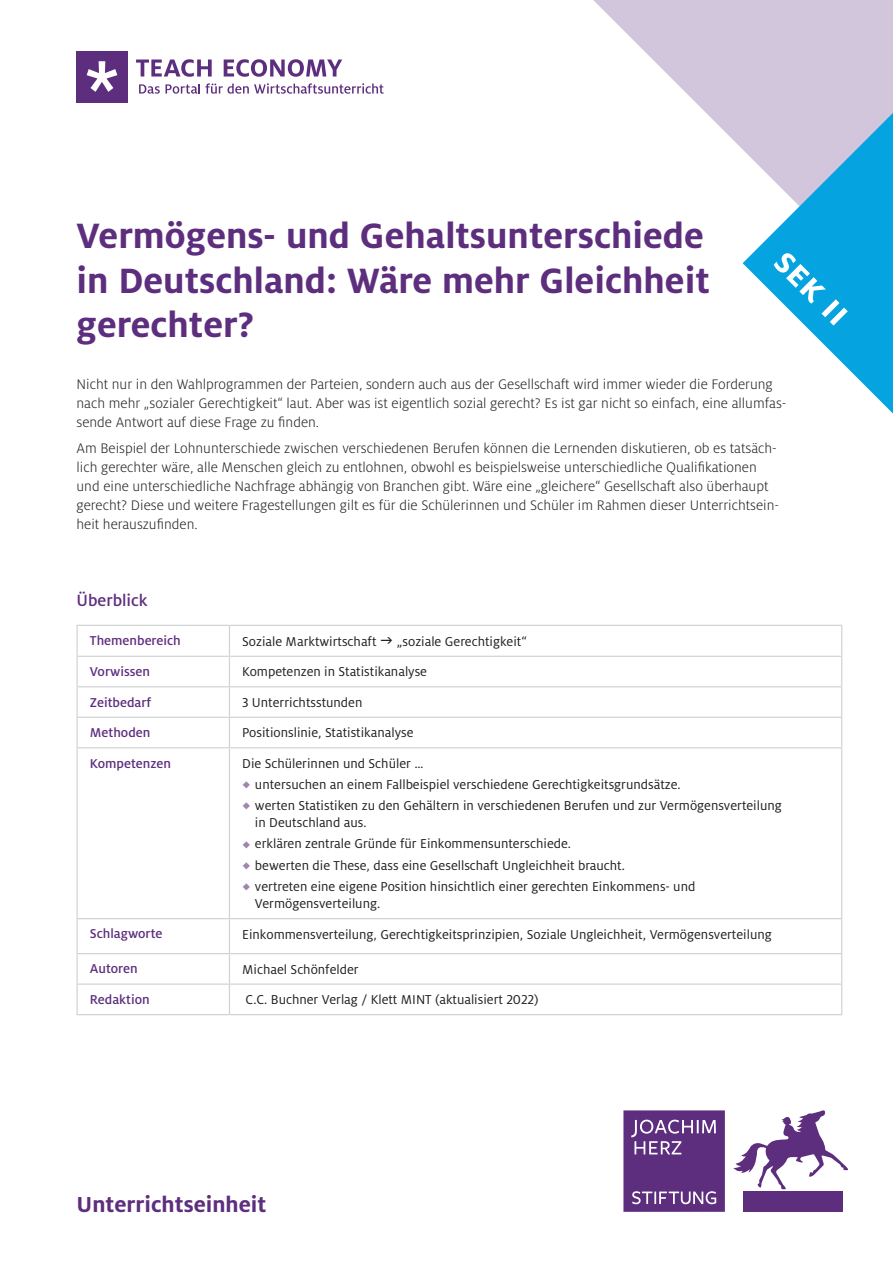
<style>
.page{position:relative;width:893px;height:1263px;background:#fff}
.page>*{position:absolute;margin:0;border:0;box-sizing:border-box;transform-origin:0 0}
.t1{font:700 39px/44.7px "Milo OT";color:#5e2e7e}
.t2{font:700 39px "Milo OT";color:#fff}
.t3{font:700 24px "Milo OT";color:#5e2e7e}
.t4{font:500 18px "Milo OT";color:#5e2e7e}
.t5{font:300 15.3px/19.2px "Milo OT";color:#231f20}
.t6{font:14.25px/21.3px "Milo OT";color:#231f20}
.t7{font:500 14.25px "Milo OT";color:#5e2e7e}
</style>
<div class="page">
<svg style="left:593px;top:0;width:300px;height:264px"></svg>
<div style="left:623px;top:1110px;width:102px;height:102px;background:#5e2e7e"></div>
<div style="left:743px;top:1191px;width:99px;height:21px;background:#5e2e7e"></div>
<svg style="left:631px;top:1120px;width:85px;height:34px"></svg>
<svg style="left:632px;top:1191px;width:84px;height:13px"></svg>
<svg style="left:733px;top:1110px;width:115px;height:79px"></svg>
<svg style="left:136px;top:59px;width:76px;height:18px"></svg>
<svg style="left:224px;top:59px;width:118px;height:18px"></svg>
<div style="left:77px;top:51px;width:51px;height:51px;background:#5e2e7e"></div>
<svg style="left:87px;top:61px;width:30px;height:31px"></svg>
<svg style="left:139px;top:83px;width:245px;height:11px"></svg>
<svg style="left:743px;top:113px;width:150px;height:301px"></svg>
<svg style="left:78px;top:655px;width:763px;height:300px"></svg>
<hr style="left:229px;top:626px;width:1px;height:30px;background:#d1d2d4">
<hr style="left:77px;top:656px;width:152px;height:1px;background:#d1d2d4">
<hr style="left:229px;top:656px;width:613px;height:1px;background:#d1d2d4">
<svg style="left:229px;top:657px;width:1px;height:29px"></svg>
<hr style="left:77px;top:686px;width:152px;height:1px;background:#d1d2d4">
<hr style="left:229px;top:686px;width:613px;height:1px;background:#d1d2d4">
<hr style="left:229px;top:687px;width:1px;height:30px;background:#d1d2d4">
<hr style="left:77px;top:717px;width:152px;height:1px;background:#d1d2d4">
<hr style="left:229px;top:717px;width:613px;height:1px;background:#d1d2d4">
<svg style="left:229px;top:718px;width:1px;height:29px"></svg>
<hr style="left:77px;top:747px;width:152px;height:1px;background:#d1d2d4">
<hr style="left:229px;top:747px;width:613px;height:1px;background:#d1d2d4">
<hr style="left:229px;top:748px;width:1px;height:170px;background:#d1d2d4">
<hr style="left:77px;top:918px;width:152px;height:1px;background:#d1d2d4">
<hr style="left:229px;top:918px;width:613px;height:1px;background:#d1d2d4">
<hr style="left:229px;top:919px;width:1px;height:34px;background:#d1d2d4">
<hr style="left:77px;top:953px;width:152px;height:1px;background:#d1d2d4">
<hr style="left:229px;top:953px;width:613px;height:1px;background:#d1d2d4">
<hr style="left:77px;top:983px;width:152px;height:2px;background:#d1d2d4">
<hr style="left:229px;top:983px;width:613px;height:2px;background:#d1d2d4">
<svg style="left:229px;top:954px;width:1px;height:60px"></svg>
<hr style="left:77px;top:1014px;width:152px;height:1px;background:#d1d2d4">
<hr style="left:229px;top:1014px;width:613px;height:1px;background:#d1d2d4">
<hr style="left:77px;top:625px;width:152px;height:1px;background:#d1d2d4">
<hr style="left:229px;top:625px;width:613px;height:1px;background:#d1d2d4">
<hr style="left:77px;top:626px;width:1px;height:30px;background:#d1d2d4">
<hr style="left:841px;top:626px;width:1px;height:30px;background:#d1d2d4">
<svg style="left:77px;top:657px;width:1px;height:29px"></svg>
<svg style="left:841px;top:657px;width:1px;height:29px"></svg>
<hr style="left:77px;top:687px;width:1px;height:30px;background:#d1d2d4">
<hr style="left:841px;top:687px;width:1px;height:30px;background:#d1d2d4">
<svg style="left:77px;top:718px;width:1px;height:29px"></svg>
<svg style="left:841px;top:718px;width:1px;height:29px"></svg>
<hr style="left:77px;top:748px;width:1px;height:170px;background:#d1d2d4">
<hr style="left:841px;top:748px;width:1px;height:170px;background:#d1d2d4">
<hr style="left:77px;top:919px;width:1px;height:34px;background:#d1d2d4">
<hr style="left:841px;top:919px;width:1px;height:34px;background:#d1d2d4">
<svg style="left:77px;top:954px;width:1px;height:60px"></svg>
<svg style="left:841px;top:954px;width:1px;height:60px"></svg>
<svg style="left:243px;top:781px;width:7px;height:7px"></svg>
<svg style="left:243px;top:803px;width:7px;height:7px"></svg>
<svg style="left:243px;top:841px;width:7px;height:7px"></svg>
<svg style="left:243px;top:862px;width:7px;height:7px"></svg>
<svg style="left:243px;top:883px;width:7px;height:8px"></svg>
<h1 class="t1" style="left:77px;top:213px;width:635px">Vermögens- und Gehaltsunterschiede in Deutschland: Wäre mehr Gleichheit gerechter?</h1>
<p class="t5" style="left:77px;top:375px;width:711px">Nicht nur in den Wahlprogrammen der Parteien, sondern auch aus der Gesellschaft wird immer wieder die Forderung nach mehr „sozialer Gerechtigkeit“ laut. Aber was ist eigentlich sozial gerecht? Es ist gar nicht so einfach, eine allumfas&shy;sende Antwort auf diese Frage zu finden.</p>
<p class="t5" style="left:77px;top:439px;width:704px">Am Beispiel der Lohnunterschiede zwischen verschiedenen Berufen können die Lernenden diskutieren, ob es tatsäch&shy;lich gerechter wäre, alle Menschen gleich zu entlohnen, obwohl es beispielsweise unterschiedliche Qualifikationen und eine unterschiedliche Nachfrage abhängig von Branchen gibt. Wäre eine „gleichere“ Gesellschaft also überhaupt gerecht? Diese und weitere Fragestellungen gilt es für die Schülerinnen und Schüler im Rahmen dieser Unterrichtsein&shy;heit herauszufinden.</p>
<h1 class="t2" style="left:796px;top:240px;width:92px;rotate:45deg">sek II</h1>
<p class="t4" style="left:77px;top:590px;width:73px">Überblick</p>
<p class="t7" style="left:90px;top:633px;width:92px">Themenbereich</p>
<p class="t6" style="left:242px;top:631px;width:136px">Soziale Marktwirtschaft</p>
<p class="t6" style="left:397px;top:631px;width:131px">„soziale Gerechtigkeit“</p>
<p class="t7" style="left:90px;top:664px;width:62px">Vorwissen</p>
<p class="t6" style="left:242px;top:661px;width:186px">Kompetenzen in Statistikanalyse</p>
<p class="t7" style="left:90px;top:694px;width:63px">Zeitbedarf</p>
<p class="t6" style="left:242px;top:692px;width:122px">3 Unterrichtsstunden</p>
<p class="t7" style="left:90px;top:725px;width:62px">Methoden</p>
<p class="t6" style="left:242px;top:722px;width:173px">Positionslinie, Statistikanalyse</p>
<p class="t7" style="left:90px;top:755px;width:83px">Kompetenzen</p>
<p class="t6" style="left:255px;top:753px;width:528px;text-indent:-13px">Die Schülerinnen und Schüler …<br>untersuchen an einem Fallbeispiel verschiedene Gerechtigkeitsgrundsätze.<br>werten Statistiken zu den Gehältern in verschiedenen Berufen und zur Vermögensverteilung</p>
<p class="t6" style="left:255px;top:812px;width:442px">in Deutschland aus.<br>erklären zentrale Gründe für Einkommensunterschiede.<br>bewerten die These, dass eine Gesellschaft Ungleichheit braucht.<br>vertreten eine eigene Position hinsichtlich einer gerechten Einkommens- und</p>
<p class="t6" style="left:255px;top:893px;width:127px">Vermögensverteilung.</p>
<p class="t7" style="left:90px;top:926px;width:74px">Schlagworte</p>
<p class="t6" style="left:242px;top:923px;width:531px">Einkommensverteilung, Gerechtigkeitsprinzipien, Soziale Ungleichheit, Vermögensverteilung</p>
<p class="t7" style="left:90px;top:961px;width:49px">Autoren</p>
<p class="t6" style="left:242px;top:958px;width:118px">Michael Schönfelder</p>
<p class="t7" style="left:90px;top:992px;width:61px">Redaktion</p>
<p class="t6" style="left:246px;top:989px;width:294px">C.C. Buchner Verlag / Klett MINT (aktualisiert 2022)</p>
<h2 class="t3" style="left:77px;top:1191px;width:191px">Unterrichtseinheit</h2>
</div>
